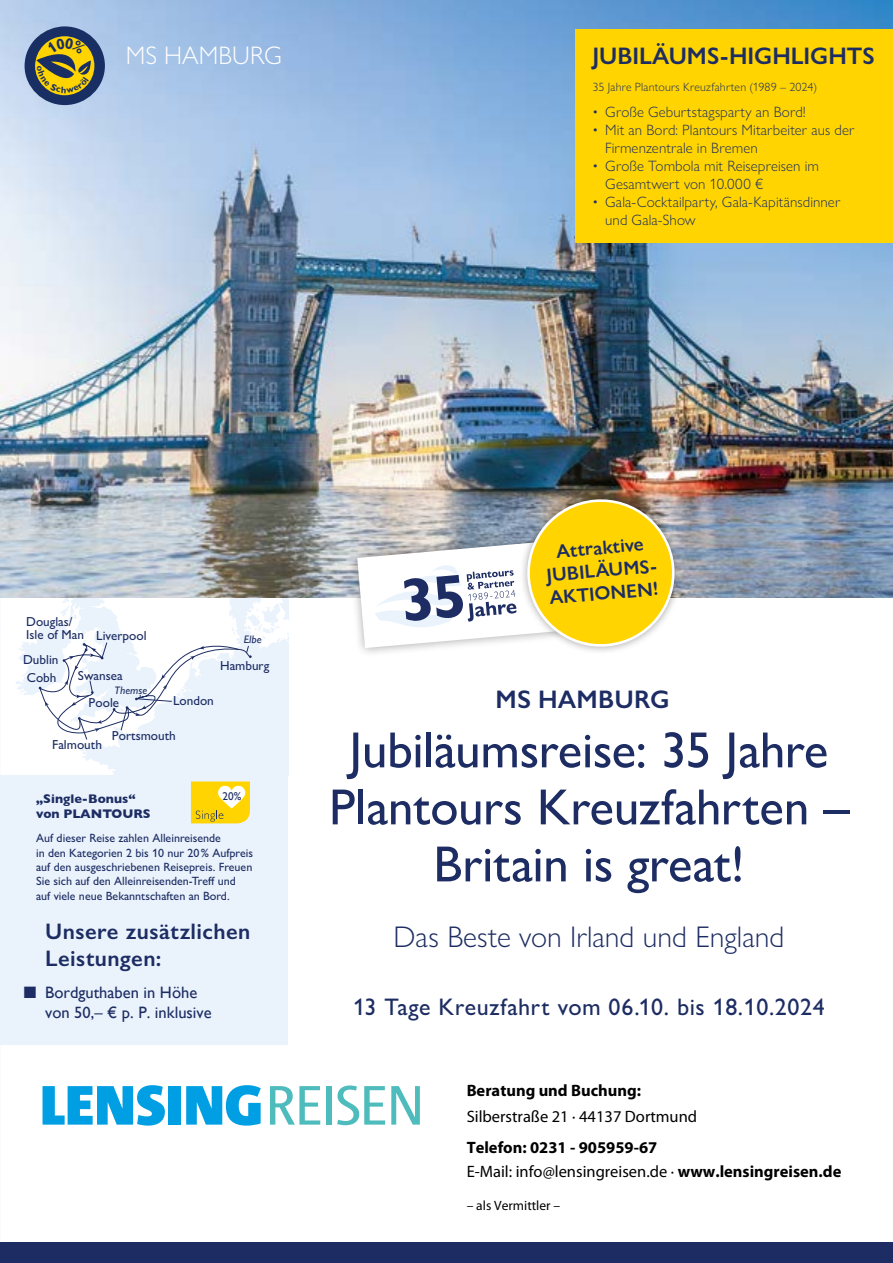
<style>
.page{position:relative;width:893px;height:1263px;background:#fff}
.page>*{position:absolute;margin:0;border:0;box-sizing:border-box;transform-origin:0 0}
.t1{font:500 51px/57px "Gill Sans Nova";letter-spacing:-.005em;color:#1d2d63;text-align:center}
.t2{font:300 30px "Gill Sans Nova";color:#1d2d63}
.t3{font:600 25.5px "Gill Sans";letter-spacing:.005em;color:#1d2d63}
.t4{font:300 25.5px "Gill Sans Nova";letter-spacing:.005em;color:#fff}
.t5{font:500 24px "Gill Sans Nova";letter-spacing:.025em;color:#1d2d63}
.t6{font:600 24px "Gill Sans Nova";color:#1d2d63}
.t7{font:600 22.5px/27px "Gill Sans";letter-spacing:.025em;color:#1d2d63}
.t8{font:600 19.2px/22.8px "Gill Sans Nova";color:#1d2d63;text-align:center}
.t9{font:700 16.5px/24px "Myriad Pro";color:#000}
.t10{font:16.5px/19.8px "Gill Sans";color:#1d2d63}
.t11{font:16.5px "Myriad Pro";color:#000}
.t12{font:300 15px/18px "Gill Sans Nova";letter-spacing:.005em;color:#1d2d63}
.t13{font:13.5px "Myriad Pro";color:#000}
.t14{font:500 13.05px/13px "Gill Sans Nova";color:#1d2d63}
.t15{font:700 12.75px "Gill Sans";color:#1d2d63}
.t16{font:500 12px/14.4px "Gill Sans Nova";color:#1d2d63}
.t17{font:300 12px "Gill Sans Nova";letter-spacing:.015em;color:#1d2d63}
.t18{font:11.25px "Gill Sans";color:#1d2d63}
.t19{font:italic 500 10.95px "Gill Sans Nova";color:#1d2d63}
.s1{font-family:"Gill Sans Nova";font-weight:500}
.s2{font-weight:400}
</style>
<div class="page">
<svg style="left:81px;top:597px;width:207px;height:178px;background:#ecf4fc"></svg>
<svg style="left:15px;top:597px;width:265px;height:143px"></svg>
<div style="left:0;top:775px;width:288px;height:269px;background:#eaf3fc"></div>
<img style="left:0;top:0;width:893px;height:597px">
<div style="left:0;top:1242px;width:893px;height:21px;background:#1d2d63"></div>
<svg style="left:191px;top:781px;width:59px;height:42px;background:#f9d832"></svg>
<div style="left:347px;top:531px;width:222px;height:126px;background:#000;opacity:.35"></div>
<div style="left:520px;top:492px;width:163px;height:163px;background:#000;opacity:.35"></div>
<svg style="left:357px;top:497px;width:319px;height:152px"></svg>
<div style="left:575px;top:30px;width:318px;height:213px;background:#ffd400"></div>
<svg style="left:43px;top:1085px;width:122px;height:40px"></svg>
<div style="left:168px;top:1086px;width:13px;height:38px;background:#009ee3"></div>
<svg style="left:186px;top:1085px;width:75px;height:40px"></svg>
<svg style="left:270px;top:1086px;width:50px;height:38px"></svg>
<div style="left:326px;top:1086px;width:6px;height:38px;background:#4ebcbd"></div>
<svg style="left:337px;top:1085px;width:48px;height:40px"></svg>
<svg style="left:391px;top:1086px;width:29px;height:38px"></svg>
<svg style="left:25px;top:26px;width:80px;height:79px;background:#88885f"></svg>
<h3 class="t4" style="left:126px;top:40px;width:158px">MS HAMBURG</h3>
<p class="t14" style="left:26px;top:615px;width:59px">Douglas/<br>Isle of Man</p>
<p class="t14" style="left:96px;top:629px;width:52px">Liverpool</p>
<p class="t19" style="left:244px;top:633px;width:19px">Elbe</p>
<h3 class="t6" style="left:592px;top:41px;width:284px">JUBILÄUMS-HIGHLIGHTS</h3>
<p class="t17" style="left:592px;top:79px;width:226px">35 Jahre Plantours Kreuzfahrten (1989 – 2024)</p>
<p class="t12" style="left:592px;top:103px;width:215px">• Große Geburtstagsparty an Bord!</p>
<p class="t12" style="left:605px;top:121px;width:251px;text-indent:-13px">• Mit an Bord: Plantours Mitarbeiter aus der<br>Firmenzentrale in Bremen</p>
<p class="t12" style="left:605px;top:157px;width:215px;text-indent:-13px">• Große Tombola mit Reisepreisen im<br>Gesamtwert von 10.000 €</p>
<p class="t12" style="left:605px;top:193px;width:237px;text-indent:-13px">• Gala-Cocktailparty, Gala-Kapitänsdinner und Gala-Show</p>
<p class="t8" style="left:544px;top:541px;width:115px;rotate:-5deg">Attraktive<br>JUBILÄUMS-<br>AKTIONEN!</p>
<p class="t14" style="left:23px;top:653px;width:37px">Dublin</p>
<p class="t14" style="left:220px;top:658px;width:51px">Hamburg</p>
<p class="t14" style="left:78px;top:661px;width:46px;line-height:27.5px;text-align:center">Swansea<br>Poole</p>
<p class="t14" style="left:52px;top:738px;width:51px">Falmouth</p>
<p class="t14" style="left:27px;top:671px;width:31px">Cobh</p>
<p class="t19" style="left:115px;top:683px;width:34px">Themse</p>
<h3 class="t3" style="left:496px;top:684px;width:175px">MS HAMBURG</h3>
<p class="t14" style="left:173px;top:693px;width:42px">London</p>
<p class="t14" style="left:112px;top:728px;width:65px">Portsmouth</p>
<h1 class="t1" style="left:329px;top:721px;width:522px">Jubiläumsreise: 35 Jahre<br>Plantours Kreuzfahrten –<br>Britain is great!</h1>
<h2 class="t2" style="left:393px;top:919px;width:392px">Das Beste von Irland und England</h2>
<p class="t15" style="left:36px;top:789px;width:101px">„Single-Bonus“</p>
<p class="t18" style="left:222px;top:789px;width:20px">20%</p>
<p class="t15" style="left:36px;top:804px;width:116px">von PLANTOURS</p>
<p class="t16" style="left:36px;top:831px;width:218px">Auf dieser Reise zahlen Alleinreisende<br>in den Kategorien 2 bis 10 nur 20% Aufpreis auf den ausgeschriebenen Reisepreis. Freuen Sie sich auf den Alleinreisenden-Treff und auf viele neue Bekanntschaften an Bord.</p>
<h3 class="t7" style="left:45px;top:917px;width:207px">Unsere zusätzlichen<br>Leistungen:</h3>
<p class="t10" style="left:45px;top:982px;width:168px;text-indent:-21px">■ Bordguthaben in Höhe von <span class="s1">50,–</span> € p. P. inklusive</p>
<h3 class="t5" style="left:353px;top:992px;width:473px">13 Tage Kreuzfahrt vom 06.10. bis 18.10.2024</h3>
<p class="t9" style="left:467px;top:1078px;width:176px">Beratung und Buchung:</p>
<p class="t11" style="left:467px;top:1107px;width:232px">Silberstraße 21 · 44137 Dortmund</p>
<p class="t9" style="left:467px;top:1134px;width:376px">Telefon: 0231 - 905959-67<br><span class="s2">E-Mail: info@lensingreisen.de ·</span> www.lensingreisen.de</p>
<p class="t13" style="left:467px;top:1197px;width:95px">– als Vermittler –</p>
</div>
